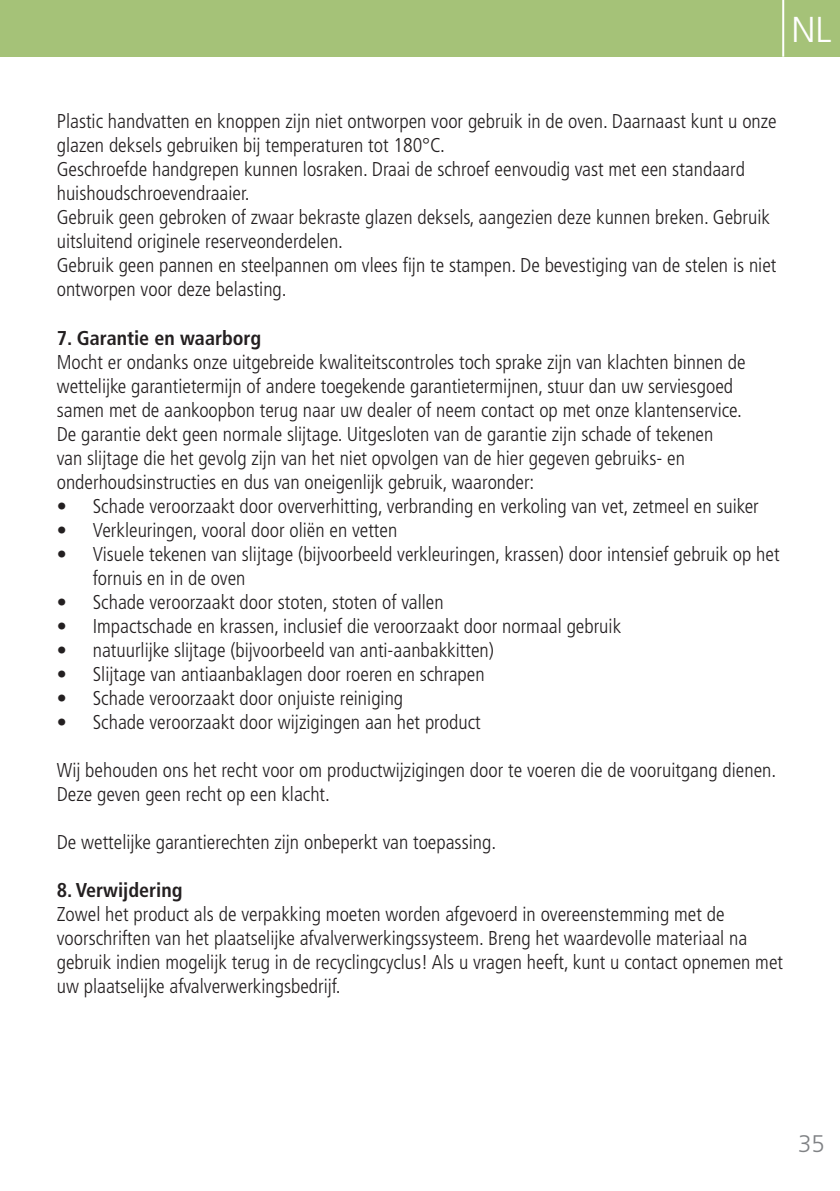
<style>
.page{position:relative;width:840px;height:1191px;background:#fff}
.page>*{position:absolute;margin:0;border:0;box-sizing:border-box;transform-origin:0 0}
.t1{font:300 36px "Frutiger LT Pro";color:#fff}
.t2{font:300 24px "Frutiger LT Pro";color:#808285}
.t3{font:300 condensed 20px/24px "Frutiger LT Pro";color:#231f20}
.t4{font:700 condensed 20px "Frutiger LT Pro";color:#231f20}
</style>
<div class="page">
<div style="left:0;top:0;width:839px;height:57px;background:#a5c278"></div>
<hr style="left:781px;top:0;width:2px;height:57px;background:#fff">
<p class="t1" style="left:791px;top:8px;width:41px">NL</p>
<p class="t3" style="left:57px;top:110px;width:721px">Plastic handvatten en knoppen zijn niet ontworpen voor gebruik in de oven. Daarnaast kunt u onze glazen deksels gebruiken bij temperaturen tot 180°C.</p>
<p class="t3" style="left:57px;top:158px;width:689px">Geschroefde handgrepen kunnen losraken. Draai de schroef eenvoudig vast met een standaard huishoudschroevendraaier.</p>
<p class="t3" style="left:57px;top:206px;width:714px">Gebruik geen gebroken of zwaar bekraste glazen deksels, aangezien deze kunnen breken. Gebruik uitsluitend originele reserveonderdelen.</p>
<p class="t3" style="left:57px;top:254px;width:720px">Gebruik geen pannen en steelpannen om vlees fijn te stampen. De bevestiging van de stelen is niet ontworpen voor deze belasting.</p>
<p class="t4" style="left:57px;top:326px;width:206px">7. Garantie en waarborg</p>
<p class="t3" style="left:57px;top:350px;width:690px">Mocht er ondanks onze uitgebreide kwaliteitscontroles toch sprake zijn van klachten binnen de wettelijke garantietermijn of andere toegekende garantietermijnen, stuur dan uw serviesgoed samen met de aankoopbon terug naar uw dealer of neem contact op met onze klantenservice.</p>
<p class="t3" style="left:57px;top:422px;width:657px">De garantie dekt geen normale slijtage. Uitgesloten van de garantie zijn schade of tekenen van slijtage die het gevolg zijn van het niet opvolgen van de hier gegeven gebruiks- en onderhoudsinstructies en dus van oneigenlijk gebruik, waaronder:</p>
<p class="t3" style="left:57px;top:494px;width:703px">• Schade veroorzaakt door oververhitting, verbranding en verkoling van vet, zetmeel en suiker</p>
<p class="t3" style="left:57px;top:518px;width:342px">• Verkleuringen, vooral door oliën en vetten</p>
<p class="t3" style="left:93px;top:542px;width:688px;text-indent:-36px">• Visuele tekenen van slijtage (bijvoorbeeld verkleuringen, krassen) door intensief gebruik op het fornuis en in de oven</p>
<p class="t3" style="left:57px;top:590px;width:388px">• Schade veroorzaakt door stoten, stoten of vallen</p>
<p class="t3" style="left:57px;top:614px;width:565px">• Impactschade en krassen, inclusief die veroorzaakt door normaal gebruik</p>
<p class="t3" style="left:57px;top:638px;width:438px">• natuurlijke slijtage (bijvoorbeeld van anti-aanbakkitten)</p>
<p class="t3" style="left:57px;top:662px;width:429px">• Slijtage van antiaanbaklagen door roeren en schrapen</p>
<p class="t3" style="left:57px;top:686px;width:348px">• Schade veroorzaakt door onjuiste reiniging</p>
<p class="t3" style="left:57px;top:710px;width:425px">• Schade veroorzaakt door wijzigingen aan het product</p>
<p class="t3" style="left:57px;top:758px;width:720px">Wij behouden ons het recht voor om productwijzigingen door te voeren die de vooruitgang dienen.<br>Deze geven geen recht op een klacht.</p>
<p class="t3" style="left:57px;top:830px;width:440px">De wettelijke garantierechten zijn onbeperkt van toepassing.</p>
<p class="t4" style="left:57px;top:878px;width:127px">8. Verwijdering</p>
<p class="t3" style="left:57px;top:902px;width:727px">Zowel het product als de verpakking moeten worden afgevoerd in overeenstemming met de voorschriften van het plaatselijke afvalverwerkingssysteem. Breng het waardevolle materiaal na gebruik indien mogelijk terug in de recyclingcyclus! Als u vragen heeft, kunt u contact opnemen met uw plaatselijke afvalverwerkingsbedrijf.</p>
<p class="t2" style="left:797px;top:1130px;width:28px">35</p>
</div>
